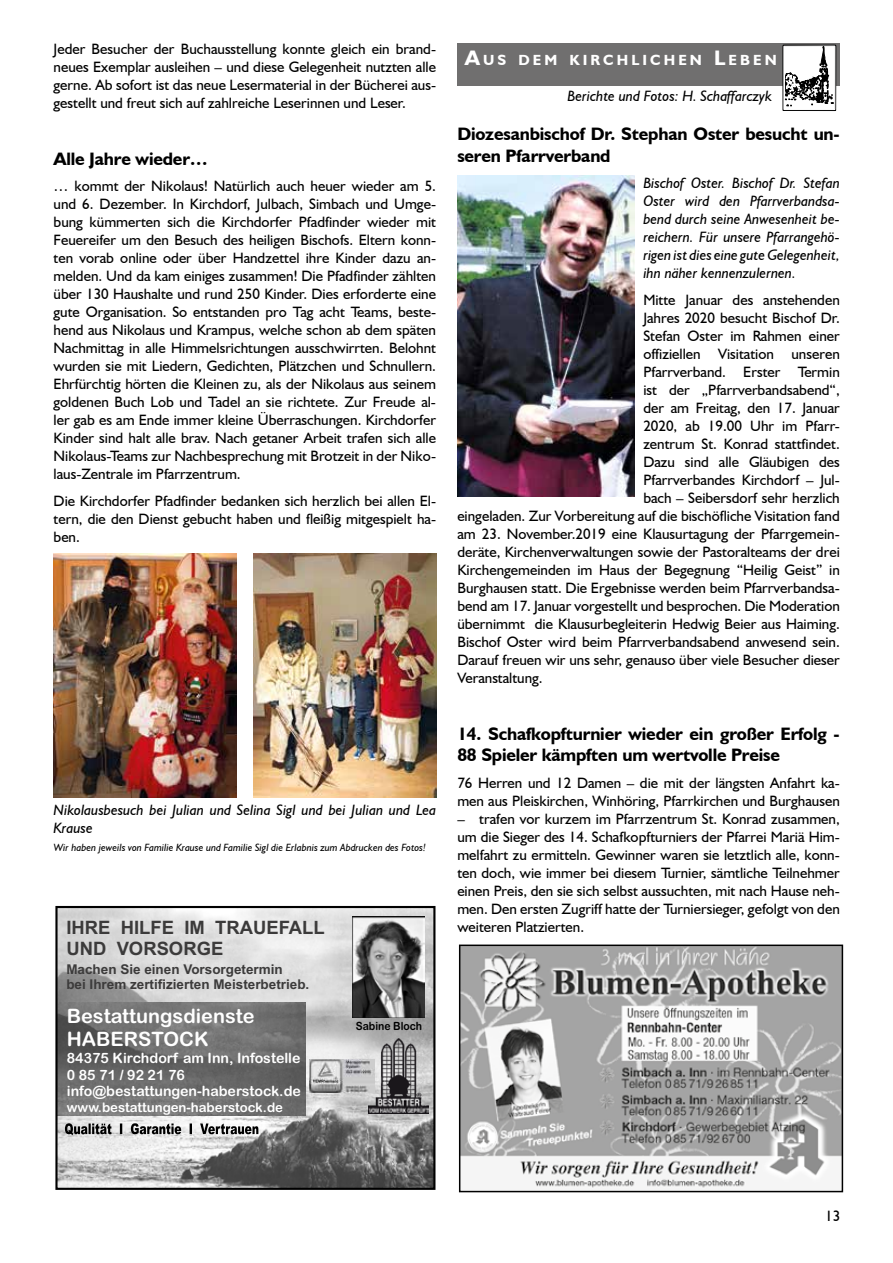
<style>
.page{position:relative;width:893px;height:1263px;background:#fff}
.page>*{position:absolute;margin:0;border:0;box-sizing:border-box;transform-origin:0 0}
.t1{font:19.95px/23px "Arial Rounded MT Bold";color:#fff}
.t2{font:700 18.45px "Arial";color:#3c3b3b}
.t3{font:700 18px/21.6px "Humanist 521 BT";letter-spacing:-.01em;color:#000}
.t4{font:15px/18px "Humanist 521 BT";color:#000;text-align:justify}
.t5{font:italic 15px/18px "Humanist 521 BT";color:#000}
.t6{font:700 14.7px "Humanist 521 BT";letter-spacing:.215em;color:#fff}
.t7{font:14.25px/16.5px "Arial Rounded MT Bold";color:#fff}
.t8{font:700 13.5px/15px "Arial";color:#3c3b3b}
.t9{font:13.2px "Arial Rounded MT Bold";color:#fff}
.t10{font:11.4px "Arial Rounded MT Bold";color:#000;scale:.92 1}
.t11{font:italic 10.5px "Humanist 521 BT";color:#000}
.s1{font-size:21px}
</style>
<div class="page">
<img style="left:54px;top:553px;width:182px;height:244px">
<img style="left:253px;top:553px;width:183px;height:244px">
<div style="left:457px;top:43px;width:383px;height:43px;background:#706f6f"></div>
<svg style="left:782px;top:44px;width:55px;height:67px"></svg>
<img style="left:457px;top:176px;width:178px;height:321px">
<img style="left:462px;top:947px;width:378px;height:242px">
<div style="left:459px;top:944px;width:384px;height:248px;border:2px solid #000"></div>
<img style="left:58px;top:909px;width:374px;height:278px">
<img style="left:58px;top:1002px;width:247px;height:114px">
<img style="left:368px;top:1038px;width:61px;height:75px">
<div style="left:55px;top:906px;width:380px;height:284px;border:2px solid #000"></div>
<svg style="left:65px;top:1123px;width:193px;height:12px"></svg>
<img style="left:310px;top:1059px;width:65px;height:33px">
<img style="left:352px;top:916px;width:73px;height:101px">
<p class="t4" style="left:54px;top:40px;width:384px">Jeder Besucher der Buchausstellung konnte gleich ein brand&shy;neues Exemplar ausleihen – und diese Gelegenheit nutzten alle gerne. Ab sofort ist das neue Lesermaterial in der Bücherei aus&shy;gestellt und freut sich auf zahlreiche Leserinnen und Leser.</p>
<p class="t3" style="left:54px;top:147px;width:156px">Alle Jahre wieder…</p>
<p class="t4" style="left:54px;top:177px;width:384px">… kommt der Nikolaus! Natürlich auch heuer wieder am 5. und 6. Dezember. In Kirchdorf, Julbach, Simbach und Umge&shy;bung kümmerten sich die Kirchdorfer Pfadfinder wieder mit Feuereifer um den Besuch des heiligen Bischofs. Eltern konn&shy;ten vorab online oder über Handzettel ihre Kinder dazu an&shy;melden. Und da kam einiges zusammen! Die Pfadfinder zählten über 130 Haushalte und rund 250 Kinder. Dies erforderte eine gute Organisation. So entstanden pro Tag acht Teams, beste&shy;hend aus Nikolaus und Krampus, welche schon ab dem späten Nachmittag in alle Himmelsrichtungen ausschwirrten. Belohnt wurden sie mit Liedern, Gedichten, Plätzchen und Schnullern.<br>Ehrfürchtig hörten die Kleinen zu, als der Nikolaus aus seinem goldenen Buch Lob und Tadel an sie richtete. Zur Freude al&shy;ler gab es am Ende immer kleine Überraschungen. Kirchdorfer Kinder sind halt alle brav. Nach getaner Arbeit trafen sich alle Nikolaus-Teams zur Nachbesprechung mit Brotzeit in der Niko&shy;laus-Zentrale im Pfarrzentrum.</p>
<p class="t4" style="left:54px;top:491px;width:384px">Die Kirchdorfer Pfadfinder bedanken sich herzlich bei allen El&shy;tern, die den Dienst gebucht haben und fleißig mitgespielt ha&shy;ben.</p>
<p class="t5" style="left:54px;top:801px;width:384px">Nikolausbesuch bei Julian und Selina Sigl und bei Julian und Lea<br>Krause</p>
<p class="t11" style="left:54px;top:841px;width:374px">Wir haben jeweils von Familie Krause und Familie Sigl die Erlabnis zum Abdrucken des Fotos!</p>
<p class="t6" style="left:465px;top:50px;width:314px"><span class="s1">A</span>US DEM KIRCHLICHEN <span class="s1">L</span>EBEN</p>
<p class="t5" style="left:567px;top:87px;width:206px">Berichte und Fotos: H. Schaffarczyk</p>
<p class="t3" style="left:457px;top:123px;width:384px">Diozesanbischof Dr. Stephan Oster besucht un&shy;seren Pfarrverband</p>
<p class="t5" style="left:643px;top:174px;width:198px;text-align:justify">Bischof Oster. Bischof Dr. Stefan Oster wird den Pfarrverbandsa&shy;bend durch seine Anwesenheit be&shy;reichern. Für unsere Pfarrangehö&shy;rigen ist dies eine gute Gelegenheit, ihn näher kennenzulernen.</p>
<p class="t4" style="left:643px;top:291px;width:198px">Mitte Januar des anstehenden</p>
<p class="t4" style="left:643px;top:309px;width:198px">Jahres 2020 besucht Bischof Dr.</p>
<p class="t4" style="left:643px;top:327px;width:198px">Stefan Oster im Rahmen einer</p>
<p class="t4" style="left:643px;top:345px;width:198px">offiziellen Visitation unseren</p>
<p class="t4" style="left:643px;top:363px;width:198px">Pfarrverband. Erster Termin</p>
<p class="t4" style="left:643px;top:381px;width:198px">ist der „Pfarrverbandsabend“,</p>
<p class="t4" style="left:643px;top:399px;width:198px">der am Freitag, den 17. Januar</p>
<p class="t4" style="left:643px;top:417px;width:198px">2020, ab 19.00 Uhr im Pfarr-</p>
<p class="t4" style="left:643px;top:435px;width:198px">zentrum St. Konrad stattfindet.</p>
<p class="t4" style="left:643px;top:453px;width:198px">Dazu sind alle Gläubigen des</p>
<p class="t4" style="left:643px;top:471px;width:198px">Pfarrverbandes Kirchdorf – Jul-</p>
<p class="t4" style="left:643px;top:489px;width:198px">bach – Seibersdorf sehr herzlich</p>
<p class="t4" style="left:457px;top:507px;width:384px">eingeladen. Zur Vorbereitung auf die bischöfliche Visitation fand</p>
<p class="t4" style="left:457px;top:525px;width:384px">am 23. November.2019 eine Klausurtagung der Pfarrgemein-</p>
<p class="t4" style="left:457px;top:543px;width:384px">deräte, Kirchenverwaltungen sowie der Pastoralteams der drei</p>
<p class="t4" style="left:457px;top:561px;width:384px">Kirchengemeinden im Haus der Begegnung “Heilig Geist” in</p>
<p class="t4" style="left:457px;top:579px;width:384px">Burghausen statt. Die Ergebnisse werden beim Pfarrverbandsa-</p>
<p class="t4" style="left:457px;top:597px;width:384px">bend am 17. Januar vorgestellt und besprochen. Die Moderation</p>
<p class="t4" style="left:457px;top:615px;width:384px">übernimmt die Klausurbegleiterin Hedwig Beier aus Haiming.</p>
<p class="t4" style="left:457px;top:633px;width:384px">Bischof Oster wird beim Pfarrverbandsabend anwesend sein.</p>
<p class="t4" style="left:457px;top:651px;width:384px">Darauf freuen wir uns sehr, genauso über viele Besucher dieser</p>
<p class="t4" style="left:457px;top:669px;width:87px">Veranstaltung.</p>
<p class="t3" style="left:457px;top:722px;width:384px">14. Schafkopfturnier wieder ein großer Erfolg -<br>88 Spieler kämpften um wertvolle Preise</p>
<p class="t4" style="left:457px;top:773px;width:384px">76 Herren und 12 Damen – die mit der längsten Anfahrt ka&shy;men aus Pleiskirchen, Winhöring, Pfarrkirchen und Burghausen</p>
<p class="t4" style="left:457px;top:809px;width:384px">– trafen vor kurzem im Pfarrzentrum St. Konrad zusammen, um die Sieger des 14. Schafkopfturniers der Pfarrei Mariä Him&shy;melfahrt zu ermitteln. Gewinner waren sie letztlich alle, konn&shy;ten doch, wie immer bei diesem Turnier, sämtliche Teilnehmer einen Preis, den sie sich selbst aussuchten, mit nach Hause neh&shy;men. Den ersten Zugriff hatte der Turniersieger, gefolgt von den</p>
<p class="t2" style="left:66px;top:915px;width:260px">IHRE HILFE IM TRAUEFALL</p>
<p class="t4" style="left:457px;top:917px;width:128px">weiteren Platzierten.</p>
<p class="t2" style="left:66px;top:936px;width:158px">UND VORSORGE</p>
<p class="t8" style="left:66px;top:962px;width:244px">Machen Sie einen Vorsorgetermin<br>bei Ihrem zertifizierten Meisterbetrieb.</p>
<h1 class="t1" style="left:67px;top:1004px;width:189px">Bestattungsdienste<br>HABERSTOCK</h1>
<p class="t7" style="left:67px;top:1050px;width:236px">84375 Kirchdorf am Inn, Infostelle<br>0 85 71 / 92 21 76 info@bestattungen-haberstock.de</p>
<p class="t9" style="left:67px;top:1099px;width:218px">www.bestattungen-haberstock.de</p>
<p class="t10" style="left:356px;top:1019px;width:73px">Sabine Bloch</p>
<p class="t4" style="left:825px;top:1207px;width:17px">13</p>
</div>
